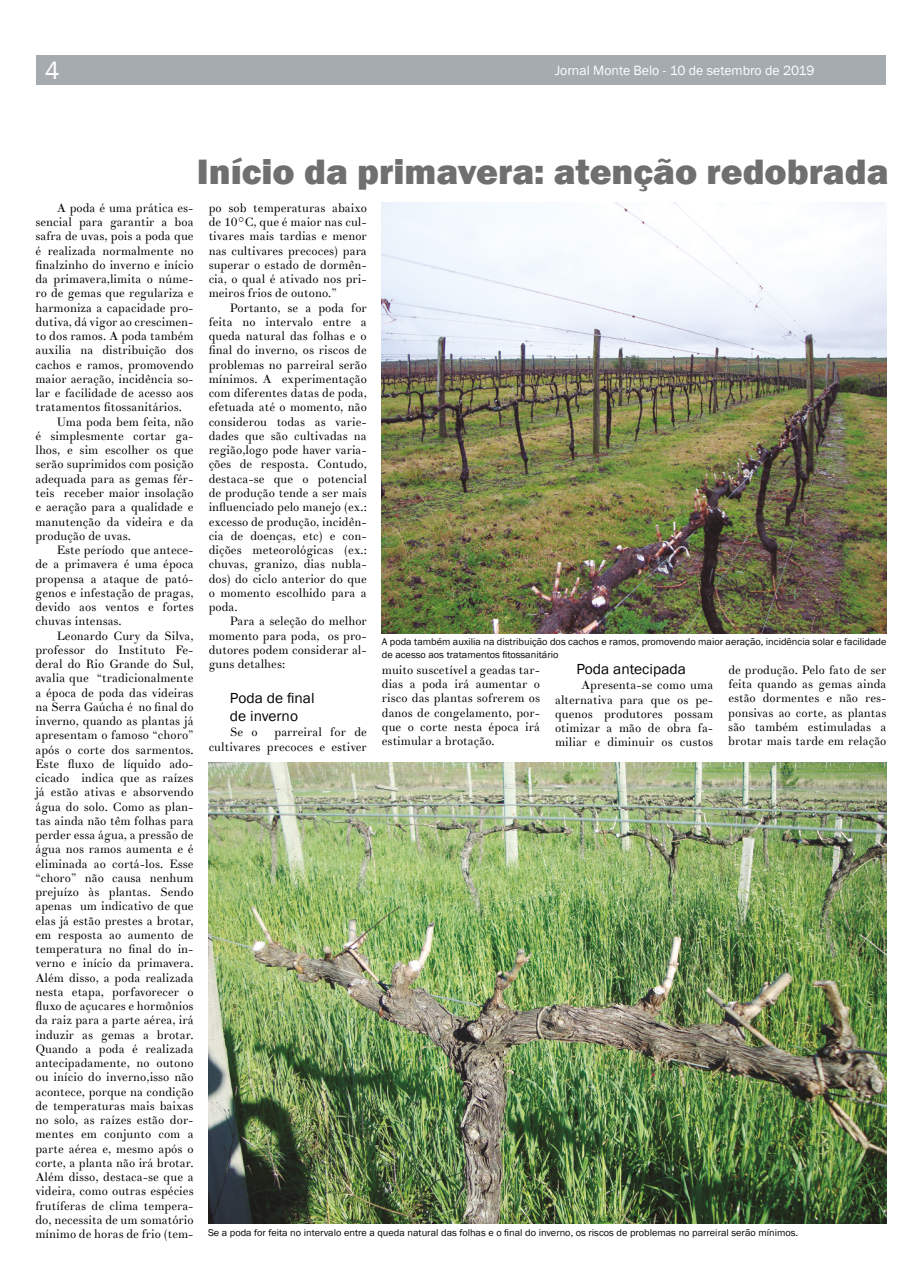
<style>
.page{position:relative;width:922px;height:1276px;background:#fff}
.page>*{position:absolute;margin:0;border:0;box-sizing:border-box;transform-origin:0 0}
.t1{font:800 36.25px "Franklin Gothic";color:#706f6f}
.t2{font:25.25px "Franklin Gothic";color:#fff}
.t3{font:15px/18px "Franklin Gothic";color:#000}
.t4{font:13.75px "Franklin Gothic";color:#fff}
.t5{font:11.88px/14.2px "Theano Didot";color:#000;text-align:justify}
.t6{font:10px/12.5px "Franklin Gothic";color:#000}
</style>
<div class="page">
<div style="left:36px;top:56px;width:849px;height:29px;background:#a5abaf"></div>
<img style="left:208px;top:762px;width:678px;height:461px">
<img style="left:382px;top:203px;width:504px;height:430px">
<h2 class="t2" style="left:45px;top:55px;width:16px">4</h2>
<p class="t4" style="left:555px;top:62px;width:261px">Jornal Monte Belo - 10 de setembro de 2019</p>
<h1 class="t1" style="left:197px;top:148px;width:693px">Início da primavera: atenção redobrada</h1>
<p class="t5" style="left:209px;top:201px;width:160px">po sob temperaturas abaixo de 10°C, que é maior nas cul&shy;tivares mais tardias e menor nas cultivares precoces) para superar o estado de dormên&shy;cia, o qual é ativado nos pri&shy;meiros frios de outono.”</p>
<p class="t5" style="left:209px;top:301px;width:160px;text-indent:21px">Portanto, se a poda for feita no intervalo entre a queda natural das folhas e o final do inverno, os riscos de problemas no parreiral serão mínimos. A experimentação com diferentes datas de poda, efetuada até o momento, não considerou todas as varie&shy;dades que são cultivadas na região,logo pode haver varia&shy;ções de resposta. Contudo, destaca-se que o potencial de produção tende a ser mais influenciado pelo manejo (ex.: excesso de produção, incidên&shy;cia de doenças, etc) e con&shy;dições meteorológicas (ex.: chuvas, granizo, dias nubla&shy;dos) do ciclo anterior do que o momento escolhido para a poda.</p>
<p class="t5" style="left:209px;top:614px;width:160px;text-indent:21px">Para a seleção do melhor momento para poda, os pro&shy;dutores podem considerar al&shy;guns detalhes:</p>
<p class="t3" style="left:230px;top:689px;width:86px">Poda de final de inverno</p>
<p class="t5" style="left:230px;top:725px;width:29px">Se o</p>
<p class="t5" style="left:57px;top:201px;width:138px">A poda é uma prática es-</p>
<p class="t5" style="left:35px;top:215px;width:160px">sencial para garantir a boa</p>
<p class="t5" style="left:35px;top:229px;width:160px">safra de uvas, pois a poda que</p>
<p class="t5" style="left:35px;top:244px;width:160px">é realizada normalmente no</p>
<p class="t5" style="left:35px;top:258px;width:160px">finalzinho do inverno e início</p>
<p class="t5" style="left:35px;top:272px;width:160px">da primavera,limita o núme-</p>
<p class="t5" style="left:35px;top:286px;width:160px">ro de gemas que regulariza e</p>
<p class="t5" style="left:35px;top:301px;width:160px">harmoniza a capacidade pro-</p>
<p class="t5" style="left:35px;top:315px;width:160px">dutiva, dá vigor ao crescimen-</p>
<p class="t5" style="left:35px;top:329px;width:160px">to dos ramos. A poda também</p>
<p class="t5" style="left:35px;top:343px;width:160px">auxilia na distribuição dos</p>
<p class="t5" style="left:35px;top:358px;width:160px">cachos e ramos, promovendo</p>
<p class="t5" style="left:35px;top:372px;width:160px">maior aeração, incidência so-</p>
<p class="t5" style="left:35px;top:386px;width:160px">lar e facilidade de acesso aos</p>
<p class="t5" style="left:35px;top:400px;width:148px">tratamentos fitossanitários.</p>
<p class="t5" style="left:57px;top:415px;width:138px">Uma poda bem feita, não</p>
<p class="t5" style="left:35px;top:429px;width:160px">é simplesmente cortar ga-</p>
<p class="t5" style="left:35px;top:443px;width:160px">lhos, e sim escolher os que</p>
<p class="t5" style="left:35px;top:457px;width:160px">serão suprimidos com posição</p>
<p class="t5" style="left:35px;top:472px;width:160px">adequada para as gemas fér-</p>
<p class="t5" style="left:35px;top:486px;width:160px">teis receber maior insolação</p>
<p class="t5" style="left:35px;top:500px;width:160px">e aeração para a qualidade e</p>
<p class="t5" style="left:35px;top:514px;width:160px">manutenção da videira e da</p>
<p class="t5" style="left:35px;top:529px;width:97px">produção de uvas.</p>
<p class="t5" style="left:57px;top:543px;width:138px">Este período que antece-</p>
<p class="t5" style="left:35px;top:557px;width:160px">de a primavera é uma época</p>
<p class="t5" style="left:35px;top:571px;width:160px">propensa a ataque de pató-</p>
<p class="t5" style="left:35px;top:586px;width:160px">genos e infestação de pragas,</p>
<p class="t5" style="left:35px;top:600px;width:160px">devido aos ventos e fortes</p>
<p class="t5" style="left:35px;top:614px;width:88px">chuvas intensas.</p>
<p class="t5" style="left:57px;top:628px;width:138px">Leonardo Cury da Silva,</p>
<p class="t5" style="left:35px;top:643px;width:160px">professor do Instituto Fe-</p>
<p class="t5" style="left:35px;top:657px;width:160px">deral do Rio Grande do Sul,</p>
<p class="t5" style="left:35px;top:671px;width:160px">avalia que “tradicionalmente</p>
<p class="t5" style="left:35px;top:685px;width:160px">a época de poda das videiras</p>
<p class="t5" style="left:35px;top:700px;width:160px">na Serra Gaúcha é no final do</p>
<p class="t5" style="left:35px;top:714px;width:160px">inverno, quando as plantas já</p>
<p class="t5" style="left:35px;top:728px;width:160px">apresentam o famoso “choro”</p>
<p class="t5" style="left:35px;top:742px;width:160px">após o corte dos sarmentos.</p>
<p class="t5" style="left:35px;top:757px;width:160px">Este fluxo de líquido ado-</p>
<p class="t5" style="left:35px;top:771px;width:160px">cicado indica que as raízes</p>
<p class="t5" style="left:35px;top:785px;width:160px">já estão ativas e absorvendo</p>
<p class="t5" style="left:35px;top:799px;width:160px">água do solo. Como as plan-</p>
<p class="t5" style="left:35px;top:814px;width:160px">tas ainda não têm folhas para</p>
<p class="t5" style="left:35px;top:828px;width:160px">perder essa água, a pressão de</p>
<p class="t5" style="left:35px;top:842px;width:160px">água nos ramos aumenta e é</p>
<p class="t5" style="left:35px;top:856px;width:160px">eliminada ao cortá-los. Esse</p>
<p class="t5" style="left:35px;top:871px;width:160px">“choro” não causa nenhum</p>
<p class="t5" style="left:35px;top:885px;width:160px">prejuízo às plantas. Sendo</p>
<p class="t5" style="left:35px;top:899px;width:160px">apenas um indicativo de que</p>
<p class="t5" style="left:35px;top:913px;width:160px">elas já estão prestes a brotar,</p>
<p class="t5" style="left:35px;top:928px;width:160px">em resposta ao aumento de</p>
<p class="t5" style="left:35px;top:942px;width:160px">temperatura no final do in-</p>
<p class="t5" style="left:35px;top:956px;width:160px">verno e início da primavera.</p>
<p class="t5" style="left:35px;top:970px;width:160px">Além disso, a poda realizada</p>
<p class="t5" style="left:35px;top:985px;width:160px">nesta etapa, porfavorecer o</p>
<p class="t5" style="left:35px;top:999px;width:160px">fluxo de açucares e hormônios</p>
<p class="t5" style="left:35px;top:1013px;width:160px">da raiz para a parte aérea, irá</p>
<p class="t5" style="left:35px;top:1027px;width:160px">induzir as gemas a brotar.</p>
<p class="t5" style="left:35px;top:1042px;width:160px">Quando a poda é realizada</p>
<p class="t5" style="left:35px;top:1056px;width:160px">antecipadamente, no outono</p>
<p class="t5" style="left:35px;top:1070px;width:160px">ou início do inverno,isso não</p>
<p class="t5" style="left:35px;top:1084px;width:160px">acontece, porque na condição</p>
<p class="t5" style="left:35px;top:1099px;width:160px">de temperaturas mais baixas</p>
<p class="t5" style="left:35px;top:1113px;width:160px">no solo, as raízes estão dor-</p>
<p class="t5" style="left:35px;top:1127px;width:160px">mentes em conjunto com a</p>
<p class="t5" style="left:35px;top:1141px;width:160px">parte aérea e, mesmo após o</p>
<p class="t5" style="left:35px;top:1156px;width:160px">corte, a planta não irá brotar.</p>
<p class="t5" style="left:35px;top:1170px;width:160px">Além disso, destaca-se que a</p>
<p class="t5" style="left:35px;top:1184px;width:160px">videira, como outras espécies</p>
<p class="t5" style="left:35px;top:1198px;width:160px">frutíferas de clima tempera-</p>
<p class="t5" style="left:35px;top:1213px;width:160px">do, necessita de um somatório</p>
<p class="t5" style="left:35px;top:1227px;width:160px">mínimo de horas de frio (tem-</p>
<p class="t6" style="left:382px;top:635px;width:506px">A poda também auxilia na distribuição dos cachos e ramos, promovendo maior aeração, incidência solar e facilidade de acesso aos tratamentos fitossanitário</p>
<p class="t5" style="left:382px;top:663px;width:160px">muito suscetível a geadas tar&shy;dias a poda irá aumentar o risco das plantas sofrerem os danos de congelamento, por&shy;que o corte nesta época irá estimular a brotação.</p>
<p class="t3" style="left:576px;top:660px;width:111px">Poda antecipada</p>
<p class="t5" style="left:728px;top:663px;width:160px">de produção. Pelo fato de ser feita quando as gemas ainda estão dormentes e não res&shy;ponsivas ao corte, as plantas são também estimuladas a brotar mais tarde em relação</p>
<p class="t5" style="left:555px;top:678px;width:160px;text-indent:26px">Apresenta-se como uma alternativa para que os pe&shy;quenos produtores possam otimizar a mão de obra fa&shy;miliar e diminuir os custos</p>
<p class="t5" style="left:209px;top:725px;width:160px;text-align:right">parreiral for de<br>cultivares precoces e estiver</p>
<p class="t6" style="left:208px;top:1226px;width:591px">Se a poda for feita no intervalo entre a queda natural das folhas e o final do inverno, os riscos de problemas no parreiral serão mínimos.</p>
</div>
